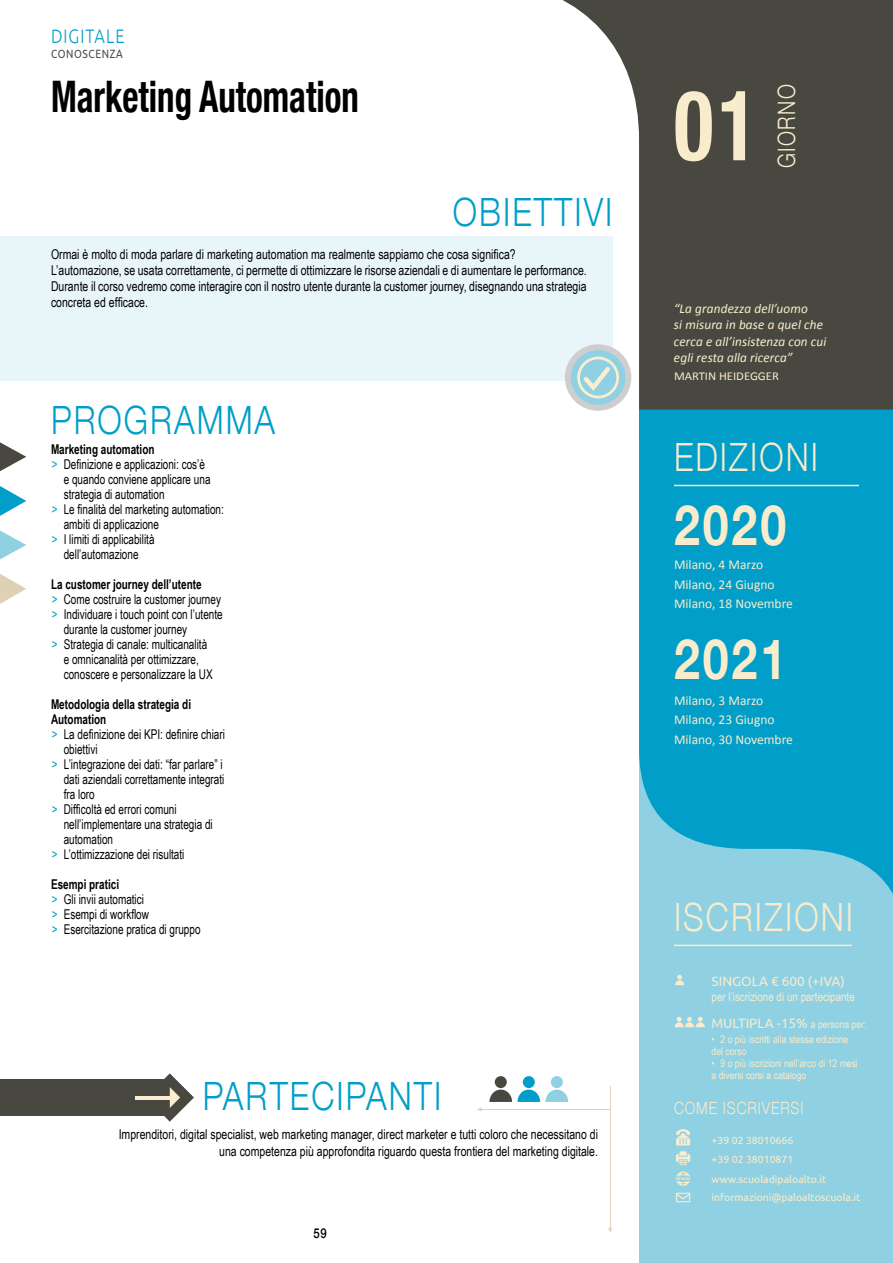
<style>
.page{position:relative;width:893px;height:1263px;background:#fff}
.page>*{position:absolute;margin:0;border:0;box-sizing:border-box;transform-origin:0 0}
.t1{font:700 condensed 97.5px "Helvetica Neue";color:#f8eccc;scale:.84 1}
.t2{font:700 55.5px "Helvetica Neue";letter-spacing:.06em;color:#f8eccc;scale:.84 1}
.t3{font:700 condensed 43.5px "Helvetica Neue";color:#000;scale:.8 1}
.t4{font:300 39px "Helvetica Neue";letter-spacing:.06em;color:#009ec8;scale:.84 1}
.t5{font:300 39px "Helvetica Neue";letter-spacing:.06em;color:#f8eccc;scale:.84 1}
.t6{font:300 24px "Helvetica Neue";letter-spacing:.06em;color:#f8eccc;scale:.84 1}
.t7{font:300 19.5px "Ubuntu";letter-spacing:.06em;color:#009ec8;scale:.84 1}
.t8{font:300 16.8px "Helvetica Neue";letter-spacing:.06em;color:#f9ebcb;scale:.84 1}
.t9{font:13.5px/15px "Arial Narrow";color:#000;scale:.9 1}
.t10{font:13.5px/16.2px "Arial Narrow";color:#000;scale:.95 1}
.t11{font:italic 13.5px/16.5px "Calibri";color:#f8eccc}
.t12{font:13.5px/19.5px "Calibri";color:#f8eccc}
.t13{font:700 13.5px "Arial Narrow";color:#000;scale:.9 1}
.t14{font:13.5px "Ubuntu";color:#f8eccc}
.t15{font:500 13.5px "Helvetica Neue";color:#000;scale:.84 1}
.t16{font:12px "Arial Narrow";color:#f8eccc}
.t17{font:12px "Calibri";color:#f8eccc;scale:1.05 1}
.t18{font:12px "Ubuntu";letter-spacing:.06em;color:#474841;scale:.84 1}
.t19{font:10.5px/12px "Arial Narrow";color:#f8eccc}
.t20{font:10.5px/19.2px "Ubuntu";color:#f8eccc}
.s1{color:#009ec8}
.s2{font-weight:700}
.s3{font-family:"Arial Narrow";font-size:10.5px}
</style>
<div class="page">
<div style="left:0;top:236px;width:612px;height:145px;background:#e9f6f9"></div>
<div style="left:640px;top:679px;width:253px;height:584px;background:#8fd1e3"></div>
<svg style="left:563px;top:0;width:330px;height:410px;fill:#484841"></svg>
<svg style="left:639px;top:410px;width:254px;height:528px;fill:#009ec8"></svg>
<svg style="left:0;top:442px;width:26px;height:162px"></svg>
<svg style="left:675px;top:975px;width:9px;height:10px"></svg>
<svg style="left:675px;top:1017px;width:30px;height:10px"></svg>
<svg style="left:676px;top:1171px;width:14px;height:15px"></svg>
<svg style="left:676px;top:1151px;width:14px;height:14px"></svg>
<svg style="left:676px;top:1193px;width:14px;height:9px"></svg>
<svg style="left:676px;top:1129px;width:14px;height:16px"></svg>
<hr style="left:674px;top:485px;width:185px;height:1px;background:#f8eccc">
<hr style="left:674px;top:945px;width:178px;height:1px;background:#f8eccc">
<div style="left:0;top:1079px;width:170px;height:37px;background:#484841"></div>
<svg style="left:146px;top:1073px;width:48px;height:49px"></svg>
<hr style="left:135px;top:1096px;width:37px;height:3px;background:#faedd0">
<hr style="left:481px;top:1109px;width:129px;height:1px;background:#dfd1b5">
<svg style="left:477px;top:1107px;width:5px;height:4px"></svg>
<hr style="left:610px;top:1086px;width:1px;height:142px;background:#dfd1b5">
<svg style="left:608px;top:1228px;width:4px;height:5px"></svg>
<div style="left:565px;top:344px;width:66px;height:67px;background:#cfcece;border-radius:50%"></div>
<div style="left:571px;top:350px;width:54px;height:55px;background:#8fd1e3;border-radius:50%"></div>
<svg style="left:577px;top:357px;width:42px;height:41px"></svg>
<div style="left:495px;top:1076px;width:12px;height:12px;background:#484841;border-radius:50%"></div>
<div style="left:523px;top:1076px;width:12px;height:12px;background:#009ec8;border-radius:50%"></div>
<svg style="left:489px;top:1089px;width:79px;height:13px"></svg>
<div style="left:551px;top:1076px;width:12px;height:12px;background:#8fd1e3;border-radius:50%"></div>
<h3 class="t7" style="left:51px;top:24px;width:89px">DIGITALE</h3>
<p class="t18" style="left:51px;top:46px;width:87px">CONOSCENZA</p>
<h3 class="t3" style="left:51px;top:60px;width:386px">Marketing Automation</h3>
<h3 class="t4" style="left:453px;top:181px;width:191px">OBIETTIVI</h3>
<p class="t10" style="left:51px;top:245px;width:565px">Ormai è molto di moda parlare di marketing automation ma realmente sappiamo che cosa significa?<br>L’automazione, se usata correttamente, ci permette di ottimizzare le risorse aziendali e di aumentare le performance.<br>Durante il corso vedremo come interagire con il nostro utente durante la customer journey, disegnando una strategia concreta ed efficace.</p>
<h3 class="t4" style="left:51px;top:388px;width:268px">PROGRAMMA</h3>
<p class="t13" style="left:51px;top:439px;width:117px">Marketing automation</p>
<p class="t9" style="left:52px;top:456px;width:172px"><span class="s1">&gt;</span> Definizione e applicazioni: cos’è</p>
<p class="t9" style="left:64px;top:471px;width:165px">e quando conviene applicare una</p>
<p class="t9" style="left:64px;top:486px;width:113px">strategia di automation</p>
<p class="t9" style="left:52px;top:501px;width:193px"><span class="s1">&gt;</span> Le finalità del marketing automation:</p>
<p class="t9" style="left:64px;top:516px;width:107px">ambiti di applicazione</p>
<p class="t9" style="left:52px;top:531px;width:116px"><span class="s1">&gt;</span> I limiti di applicabilità</p>
<p class="t9" style="left:64px;top:546px;width:85px">dell’automazione</p>
<p class="t13" style="left:51px;top:574px;width:169px">La customer journey dell’utente</p>
<p class="t9" style="left:52px;top:591px;width:190px"><span class="s1">&gt;</span> Come costruire la customer journey</p>
<p class="t9" style="left:52px;top:606px;width:191px"><span class="s1">&gt;</span> Individuare i touch point con l’utente</p>
<p class="t9" style="left:64px;top:621px;width:139px">durante la customer journey</p>
<p class="t9" style="left:52px;top:636px;width:174px"><span class="s1">&gt;</span> Strategia di canale: multicanalità</p>
<p class="t9" style="left:64px;top:651px;width:152px">e omnicanalità per ottimizzare,</p>
<p class="t9" style="left:64px;top:666px;width:167px">conoscere e personalizzare la UX</p>
<p class="t13" style="left:51px;top:694px;width:157px">Metodologia della strategia di</p>
<p class="t13" style="left:51px;top:709px;width:63px">Automation</p>
<p class="t9" style="left:52px;top:726px;width:194px"><span class="s1">&gt;</span> La definizione dei KPI: definire chiari</p>
<p class="t9" style="left:64px;top:741px;width:39px">obiettivi</p>
<p class="t9" style="left:52px;top:756px;width:191px"><span class="s1">&gt;</span> L’integrazione dei dati: “far parlare” i</p>
<p class="t9" style="left:64px;top:771px;width:180px">dati aziendali correttamente integrati</p>
<p class="t9" style="left:64px;top:786px;width:36px">fra loro</p>
<p class="t9" style="left:52px;top:801px;width:140px"><span class="s1">&gt;</span> Difficoltà ed errori comuni</p>
<p class="t9" style="left:64px;top:816px;width:167px">nell’implementare una strategia di</p>
<p class="t9" style="left:64px;top:831px;width:56px">automation</p>
<p class="t9" style="left:52px;top:846px;width:149px"><span class="s1">&gt;</span> L’ottimizzazione dei risultati</p>
<p class="t9" style="left:51px;top:876px;width:168px"><span class="s2">Esempi pratici<br></span><span class="s1">&gt;</span> Gli invii automatici<br><span class="s1">&gt;</span> Esempi di workflow<br><span class="s1">&gt;</span> Esercitazione pratica di gruppo</p>
<h3 class="t4" style="left:203px;top:1064px;width:286px">PARTECIPANTI</h3>
<p class="t10" style="left:119px;top:1126px;width:506px;text-align:right">Imprenditori, digital specialist, web marketing manager, direct marketer e tutti coloro che necessitano di una competenza più approfondita riguardo questa frontiera del marketing digitale.</p>
<p class="t15" style="left:313px;top:1223px;width:17px">59</p>
<h1 class="t1" style="left:674px;top:45px;width:101px">01</h1>
<h3 class="t6" style="left:767px;top:168px;width:101px;rotate:-90deg">GIORNO</h3>
<p class="t11" style="left:674px;top:299px;width:154px">“La grandezza dell’uomo<br>si misura in base a quel che cerca e all’insistenza con cui egli resta alla ricerca”</p>
<p class="t17" style="left:674px;top:369px;width:101px">MARTIN HEIDEGGER</p>
<h3 class="t5" style="left:674px;top:426px;width:173px">EDIZIONI</h3>
<h2 class="t2" style="left:674px;top:482px;width:135px">2020</h2>
<p class="t12" style="left:674px;top:554px;width:120px">Milano, 4 Marzo<br>Milano, 24 Giugno<br>Milano, 18 Novembre</p>
<h2 class="t2" style="left:674px;top:616px;width:135px">2021</h2>
<p class="t12" style="left:674px;top:690px;width:120px">Milano, 3 Marzo<br>Milano, 23 Giugno<br>Milano, 30 Novembre</p>
<h3 class="t5" style="left:674px;top:886px;width:215px">ISCRIZIONI</h3>
<p class="t14" style="left:711px;top:973px;width:135px">SINGOLA € 600 (+IVA)</p>
<p class="t16" style="left:711px;top:988px;width:145px">per l’iscrizione di un partecipante</p>
<p class="t14" style="left:711px;top:1015px;width:156px">MULTIPLA -15% <span class="s3">a persona per:</span></p>
<p class="t19" style="left:711px;top:1033px;width:138px">• 2 o più iscritti alla stessa edizione del corso</p>
<p class="t19" style="left:711px;top:1057px;width:148px">• 9 o più iscrizioni nell’arco di 12 mesi a diversi corsi a catalogo</p>
<p class="t8" style="left:674px;top:1095px;width:156px">COME ISCRIVERSI</p>
<p class="t20" style="left:711px;top:1130px;width:150px">+39 02 38010666<br>+39 02 38010871 www.scuoladipaloalto.it informazioni@paloaltoscuola.it</p>
</div>
